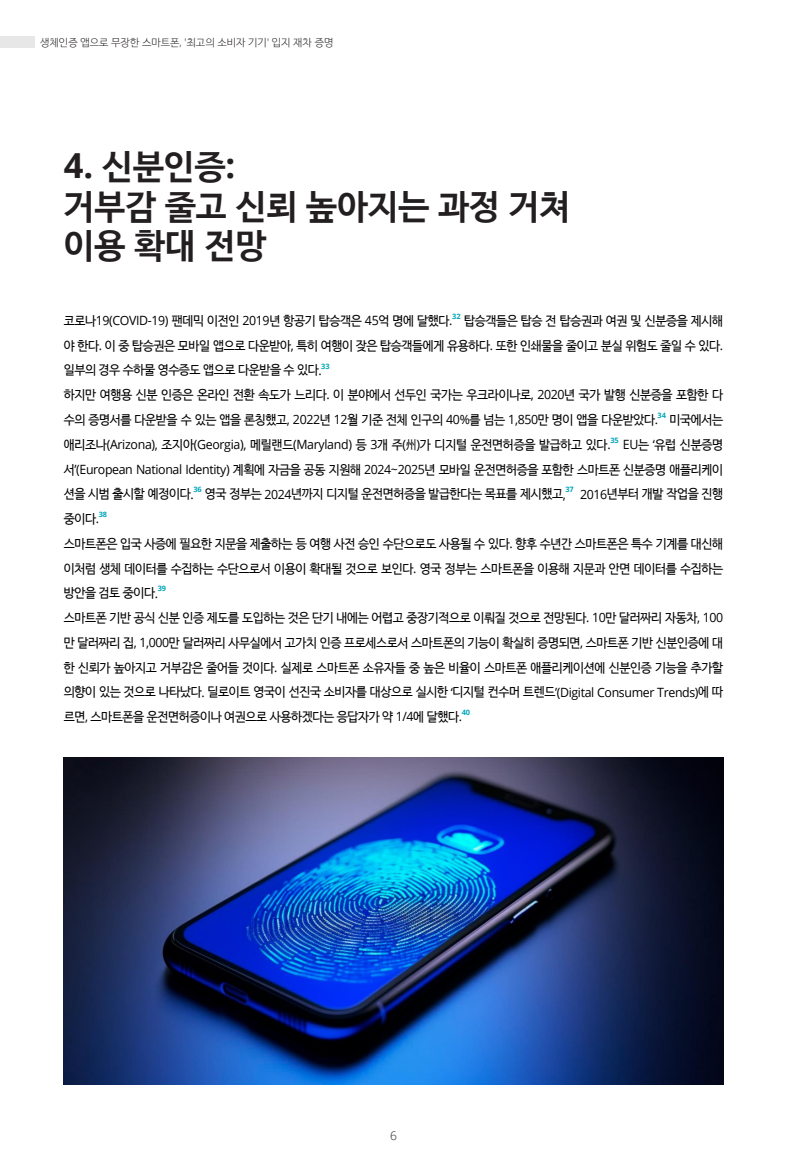
<style>
.page{position:relative;width:787px;height:1170px;background:#fff}
.page>*{position:absolute;margin:0;border:0;box-sizing:border-box;transform-origin:0 0}
.t1{font:700 34.5px "Nanum Barun Gothic";color:#231f20}
.t2{font:12.75px/24.8px "Nanum Barun Gothic";letter-spacing:-.03em;color:#000;text-align:justify}
.t3{font:12.75px "Open Sans";letter-spacing:-.025em;color:#000}
.t4{font:300 12px "Open Sans";color:#231f20}
.t5{font:300 10.5px "Nanum Barun Gothic";color:#231f20}
.t6{font:700 7.5px "Open Sans";color:#00a6b9}
.s1{font-family:"Open Sans"}
.s2{font-family:"Nanum Barun Gothic"}
</style>
<div class="page">
<div style="left:0;top:36px;width:35px;height:12px;background:#e6e7e6"></div>
<img style="left:64px;top:757px;width:659px;height:327px">
<p class="t5" style="left:40px;top:37px;width:295px">생체인증 앱으로 무장한 스마트폰<span class="s1">, '</span>최고의 소비자 기기<span class="s1">'</span> 입지 재차 증명</p>
<p class="t1" style="left:64px;top:149px;width:173px"><span class="s1">4.</span> 신분인증<span class="s1">:</span></p>
<p class="t1" style="left:64px;top:188px;width:508px">거부감 줄고 신뢰 높아지는 과정 거쳐</p>
<p class="t1" style="left:64px;top:227px;width:204px">이용 확대 전망</p>
<p class="t2" style="left:64px;top:309px;width:390px">코로나<span class="s1">19(COVID-19)</span> 팬데믹 이전인 <span class="s1">2019</span>년 항공기 탑승객은 <span class="s1">45</span>억 명에 달했다<span class="s1">.</span></p>
<p class="t6" style="left:452px;top:311px;width:10px">32</p>
<p class="t2" style="left:64px;top:309px;width:661px;text-indent:400px">탑승객들은 탑승 전 탑승권과 여권 및 신분증을 제시해 야 한다<span class="s1">.</span> 이 중 탑승권은 모바일 앱으로 다운받아<span class="s1">,</span> 특히 여행이 잦은 탑승객들에게 유용하다<span class="s1">.</span> 또한 인쇄물을 줄이고 분실 위험도 줄일 수 있다<span class="s1">. </span>일부의 경우 수하물 영수증도 앱으로 다운받을 수 있다<span class="s1">.</span></p>
<p class="t6" style="left:321px;top:360px;width:10px">33</p>
<p class="t2" style="left:64px;top:383px;width:661px">하지만 여행용 신분 인증은 온라인 전환 속도가 느리다<span class="s1">.</span> 이 분야에서 선두인 국가는 우크라이나로<span class="s1">, 2020</span>년 국가 발행 신분증을 포함한 다 수의 증명서를 다운받을 수 있는 앱을 론칭했고<span class="s1">, 2022</span>년 <span class="s1">12</span>월 기준 전체 인구의 <span class="s1">40%</span>를 넘는 <span class="s1">1,850</span>만 명이 앱을 다운받았다<span class="s1">.</span></p>
<p class="t6" style="left:657px;top:410px;width:10px">34</p>
<p class="t2" style="left:669px;top:408px;width:55px">미국에서는</p>
<p class="t3" style="left:64px;top:435px;width:548px"><span class="s2">애리조나</span>(Arizona), <span class="s2">조지아</span>(Georgia), <span class="s2">메릴랜드</span>(Maryland) <span class="s2">등</span> 3<span class="s2">개 주</span>(<span class="s2">州</span>)<span class="s2">가 디지털 운전면허증을 발급하고 있다</span>.</p>
<p class="t6" style="left:610px;top:435px;width:10px">35</p>
<p class="t2" style="left:64px;top:433px;width:661px;text-indent:559px"><span class="s1">EU</span>는 <span class="s1">‘</span>유럽 신분증명 서<span class="s1">’(European National Identity)</span> 계획에 자금을 공동 지원해 <span class="s1">2024~2025</span>년 모바일 운전면허증을 포함한 스마트폰 신분증명 애플리케이 션을 시범 출시할 예정이다<span class="s1">.</span></p>
<p class="t6" style="left:193px;top:484px;width:10px">36</p>
<p class="t2" style="left:205px;top:482px;width:362px">영국 정부는 <span class="s1">2024</span>년까지 디지털 운전면허증을 발급한다는 목표를 제시했고<span class="s1">,</span></p>
<p class="t6" style="left:565px;top:484px;width:10px">37</p>
<p class="t2" style="left:580px;top:482px;width:145px"><span class="s1">2016</span>년부터 개발 작업을 진행</p>
<p class="t2" style="left:64px;top:507px;width:37px">중이다<span class="s1">.</span></p>
<p class="t6" style="left:99px;top:509px;width:10px">38</p>
<p class="t2" style="left:64px;top:532px;width:661px">스마트폰은 입국 사증에 필요한 지문을 제출하는 등 여행 사전 승인 수단으로도 사용될 수 있다<span class="s1">.</span> 향후 수년간 스마트폰은 특수 기계를 대신해 이처럼 생체 데이터를 수집하는 수단으로서 이용이 확대될 것으로 보인다<span class="s1">.</span> 영국 정부는 스마트폰을 이용해 지문과 안면 데이터를 수집하는 방안을 검토 중이다<span class="s1">.</span></p>
<p class="t6" style="left:158px;top:583px;width:10px">39</p>
<p class="t2" style="left:64px;top:606px;width:661px">스마트폰 기반 공식 신분 인증 제도를 도입하는 것은 단기 내에는 어렵고 중장기적으로 이뤄질 것으로 전망된다<span class="s1">. 10</span>만 달러짜리 자동차<span class="s1">, 100 </span>만 달러짜리 집<span class="s1">, 1,000</span>만 달러짜리 사무실에서 고가치 인증 프로세스로서 스마트폰의 기능이 확실히 증명되면<span class="s1">,</span> 스마트폰 기반 신분인증에 대 한 신뢰가 높아지고 거부감은 줄어들 것이다<span class="s1">.</span> 실제로 스마트폰 소유자들 중 높은 비율이 스마트폰 애플리케이션에 신분인증 기능을 추가할 의향이 있는 것으로 나타났다<span class="s1">.</span> 딜로이트 영국이 선진국 소비자를 대상으로 실시한 <span class="s1">‘</span>디지털 컨수머 트렌드<span class="s1">’(Digital Consumer Trends)</span>에 따 르면<span class="s1">,</span> 스마트폰을 운전면허증이나 여권으로 사용하겠다는 응답자가 약 <span class="s1">1/4</span>에 달했다<span class="s1">.</span></p>
<p class="t6" style="left:461px;top:707px;width:10px">40</p>
<p class="t4" style="left:390px;top:1127px;width:8px">6</p>
</div>
